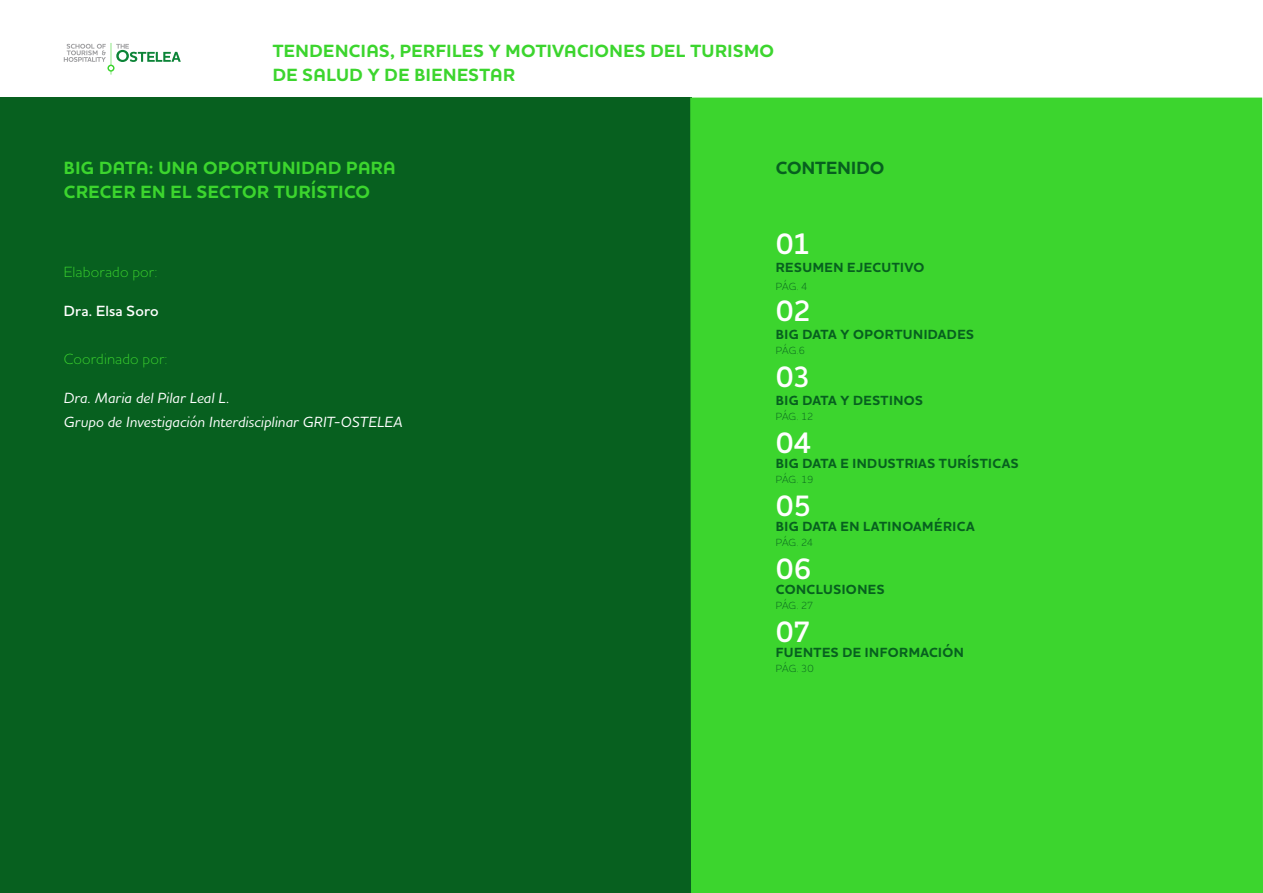
<style>
.page{position:relative;width:1263px;height:893px;background:#fff}
.page>*{position:absolute;margin:0;border:0;box-sizing:border-box;transform-origin:0 0}
.t1{font:600 30px "Houschka Pro";letter-spacing:-.02em;color:#fff}
.t2{font:700 18px/24px "Houschka Pro";letter-spacing:.025em;color:#3cd52e}
.t3{font:700 18px "Houschka Pro";color:#07601f}
.t4{font:italic 500 15px/24px "Houschka Pro";letter-spacing:.005em;color:#fff}
.t5{font:300 15px "Houschka Pro";letter-spacing:.01em;color:#3cd52e}
.t6{font:600 15px "Houschka Pro";letter-spacing:.01em;color:#fff}
.t7{font:700 13.5px "Houschka Pro";letter-spacing:.03em;color:#07601f}
.t8{font:300 10.5px "Houschka Pro";letter-spacing:-.01em;color:#07601f}
</style>
<div class="page">
<div style="left:0;top:97px;width:691px;height:796px;background:#07601f"></div>
<div style="left:690px;top:98px;width:573px;height:795px;background:#3cd52e"></div>
<svg style="left:64px;top:43px;width:117px;height:32px"></svg>
<h2 class="t2" style="left:273px;top:39px;width:503px">TENDENCIAS, PERFILES Y MOTIVACIONES DEL TURISMO<br>DE SALUD Y DE BIENESTAR</h2>
<h2 class="t2" style="left:64px;top:156px;width:333px">BIG DATA: UNA OPORTUNIDAD PARA<br>CRECER EN EL SECTOR TURÍSTICO</h2>
<p class="t5" style="left:64px;top:262px;width:95px">Elaborado por:</p>
<p class="t6" style="left:64px;top:301px;width:96px">Dra. Elsa Soro</p>
<p class="t5" style="left:64px;top:349px;width:105px">Coordinado por:</p>
<p class="t4" style="left:64px;top:386px;width:340px">Dra. Maria del Pilar Leal L.<br>Grupo de Investigación Interdisciplinar GRIT-OSTELEA</p>
<h2 class="t3" style="left:776px;top:156px;width:13px">CONTENI</h2>
<h2 class="t3" style="left:856px;top:156px;width:28px">DO</h2>
<h1 class="t1" style="left:776px;top:224px;width:36px">01</h1>
<p class="t7" style="left:776px;top:259px;width:11px">RESUMEN</p>
<p class="t7" style="left:847px;top:259px;width:79px">EJECUTIVO</p>
<p class="t8" style="left:776px;top:280px;width:33px">PÁG. 4</p>
<h1 class="t1" style="left:776px;top:291px;width:37px">02</h1>
<p class="t7" style="left:776px;top:325px;width:46px">BIG DATA</p>
<p class="t7" style="left:840px;top:325px;width:23px">Y OPORTUNI</p>
<p class="t7" style="left:928px;top:325px;width:39px">DADES</p>
<p class="t8" style="left:776px;top:343px;width:31px">PÁG.6</p>
<h1 class="t1" style="left:776px;top:357px;width:37px">03</h1>
<p class="t7" style="left:776px;top:391px;width:46px">BIG DATA</p>
<p class="t7" style="left:840px;top:391px;width:33px">Y DESTINOS</p>
<p class="t8" style="left:776px;top:409px;width:39px">PÁG. 12</p>
<h1 class="t1" style="left:776px;top:423px;width:37px">04</h1>
<p class="t7" style="left:776px;top:454px;width:46px">BIG DATA</p>
<p class="t7" style="left:840px;top:454px;width:47px">EINDUSTRIAS</p>
<p class="t7" style="left:939px;top:454px;width:81px">TURÍSTICAS</p>
<p class="t8" style="left:776px;top:472px;width:39px">PÁG. 19</p>
<h1 class="t1" style="left:776px;top:486px;width:37px">05</h1>
<p class="t7" style="left:776px;top:517px;width:46px">BIG DATA</p>
<p class="t7" style="left:840px;top:517px;width:33px">EN LATINOAM</p>
<p class="t7" style="left:934px;top:517px;width:42px">ÉRICA</p>
<p class="t8" style="left:776px;top:535px;width:39px">PÁG. 24</p>
<h1 class="t1" style="left:776px;top:549px;width:38px">06</h1>
<p class="t7" style="left:776px;top:580px;width:10px">CONCLUSIONES</p>
<p class="t8" style="left:776px;top:598px;width:39px">PÁG. 27</p>
<h1 class="t1" style="left:776px;top:612px;width:37px">07</h1>
<p class="t7" style="left:776px;top:643px;width:10px">FUENTES</p>
<p class="t7" style="left:842px;top:643px;width:32px">DE INFORMACI</p>
<p class="t7" style="left:942px;top:643px;width:21px">ÓN</p>
<p class="t8" style="left:776px;top:661px;width:39px">PÁG. 30</p>
</div>
